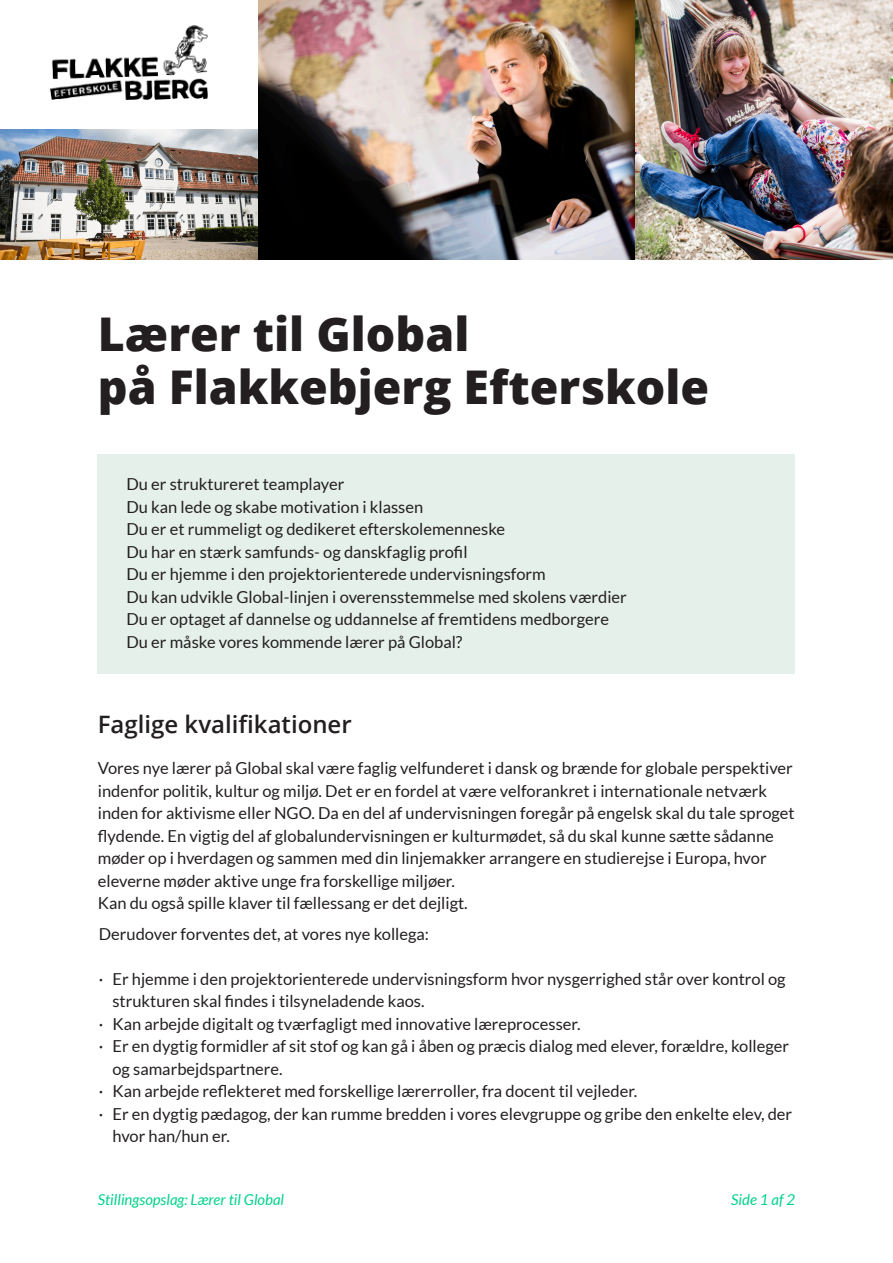
<style>
.page{position:relative;width:893px;height:1263px;background:#fff}
.page>*{position:absolute;margin:0;border:0;box-sizing:border-box;transform-origin:0 0}
.t1{font:800 46.5px "Open Sans";color:#231f20}
.t2{font:600 24px "Open Sans";color:#231f20}
.t3{font:16.5px/22.5px "Lato";color:#231f20}
.t4{font:italic 15px "Lato";color:#00d389}
</style>
<div class="page">
<img style="left:258px;top:0;width:377px;height:259px">
<img style="left:635px;top:0;width:258px;height:259px">
<img style="left:0;top:130px;width:258px;height:129px">
<div style="left:98px;top:454px;width:697px;height:220px;background:#e5f0eb"></div>
<img style="left:50px;top:25px;width:157px;height:75px">
<p class="t1" style="left:98px;top:299px;width:373px">Lærer til Global</p>
<p class="t1" style="left:98px;top:352px;width:613px">på Flakkebjerg Efterskole</p>
<p class="t3" style="left:126px;top:473px;width:219px">Du er struktureret teamplayer</p>
<p class="t3" style="left:126px;top:495px;width:298px">Du kan lede og skabe motivation i klassen</p>
<p class="t3" style="left:126px;top:518px;width:380px">Du er et rummeligt og dedikeret efterskolemenneske</p>
<p class="t3" style="left:126px;top:540px;width:343px">Du har en stærk samfunds- og danskfaglig profil</p>
<p class="t3" style="left:126px;top:563px;width:421px">Du er hjemme i den projektorienterede undervisningsform</p>
<p class="t3" style="left:126px;top:585px;width:502px">Du kan udvikle Global-linjen i overensstemmelse med skolens værdier</p>
<p class="t3" style="left:126px;top:608px;width:484px">Du er optaget af dannelse og uddannelse af fremtidens medborgere</p>
<p class="t3" style="left:126px;top:630px;width:338px">Du er måske vores kommende lærer på Global?</p>
<p class="t2" style="left:98px;top:707px;width:255px">Faglige kvalifikationer</p>
<p class="t3" style="left:98px;top:757px;width:698px">Vores nye lærer på Global skal være faglig velfunderet i dansk og brænde for globale perspektiver indenfor politik, kultur og miljø. Det er en fordel at være velforankret i internationale netværk inden for aktivisme eller NGO. Da en del af undervisningen foregår på engelsk skal du tale sproget flydende. En vigtig del af globalundervisningen er kulturmødet, så du skal kunne sætte sådanne møder op i hverdagen og sammen med din linjemakker arrangere en studierejse i Europa, hvor eleverne møder aktive unge fra forskellige miljøer.</p>
<p class="t3" style="left:98px;top:892px;width:371px">Kan du også spille klaver til fællessang er det dejligt.</p>
<p class="t3" style="left:99px;top:922px;width:332px">Derudover forventes det, at vores nye kollega:</p>
<p class="t3" style="left:99px;top:967px;width:6px">·</p>
<p class="t3" style="left:112px;top:967px;width:675px">Er hjemme i den projektorienterede undervisningsform hvor nysgerrighed står over kontrol og strukturen skal findes i tilsyneladende kaos.</p>
<p class="t3" style="left:112px;top:1012px;width:470px">Kan arbejde digitalt og tværfagligt med innovative læreprocesser.</p>
<p class="t3" style="left:112px;top:1035px;width:678px">Er en dygtig formidler af sit stof og kan gå i åben og præcis dialog med elever, forældre, kolleger og samarbejdspartnere.</p>
<p class="t3" style="left:112px;top:1080px;width:526px">Kan arbejde reflekteret med forskellige lærerroller, fra docent til vejleder.</p>
<p class="t3" style="left:112px;top:1102px;width:681px">Er en dygtig pædagog, der kan rumme bredden i vores elevgruppe og gribe den enkelte elev, der hvor han/hun er.</p>
<p class="t3" style="left:99px;top:1012px;width:6px">·</p>
<p class="t3" style="left:99px;top:1035px;width:6px">·</p>
<p class="t3" style="left:99px;top:1080px;width:6px">·</p>
<p class="t3" style="left:99px;top:1102px;width:6px">·</p>
<p class="t4" style="left:98px;top:1191px;width:188px">Stillingsopslag: Lærer til Global</p>
<p class="t4" style="left:731px;top:1191px;width:65px">Side 1 af 2</p>
</div>
